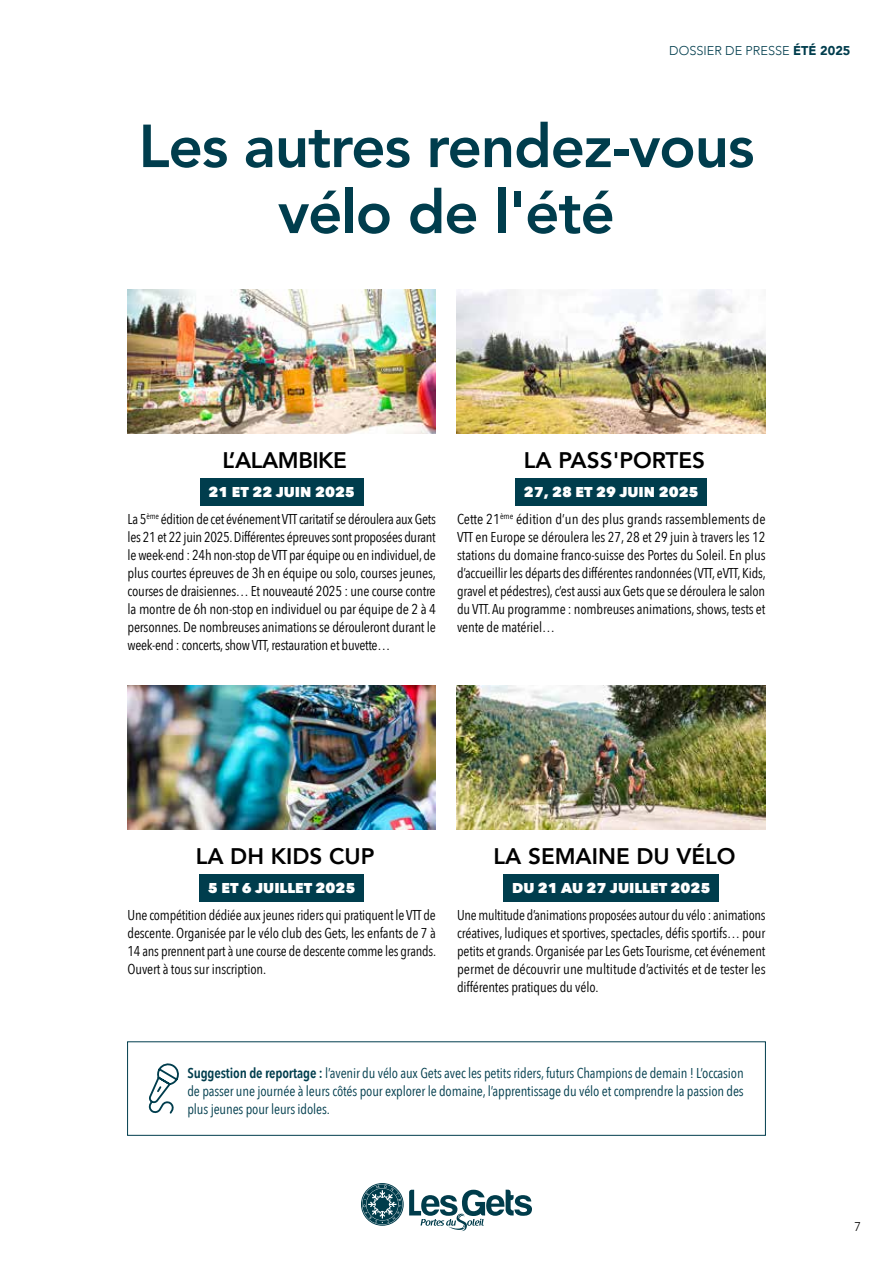
<style>
.page{position:relative;width:893px;height:1263px;background:#fff}
.page>*{position:absolute;margin:0;border:0;box-sizing:border-box;transform-origin:0 0}
.t1{font:800 60px/66px "Avenir";letter-spacing:-.02em;color:#003d4d;text-align:center}
.t2{font:800 22.5px "Avenir";color:#000}
.t3{font:800 22.5px "Avenir";letter-spacing:-.02em;color:#000}
.t4{font:14.25px/18px "Avenir Next Condensed";letter-spacing:-.01em;color:#000;text-align:justify}
.t5{font:14.25px/18px "Avenir Next Condensed";letter-spacing:-.01em;color:#003d4d;text-align:justify}
.t6{font:800 14.25px "Avenir Next";color:#fff}
.t7{font:300 12.75px "Avenir";color:#003d4d}
.t8{font:300 12.75px "Avenir";color:#000}
.s1{font-weight:900}
.s2{font-weight:600}
</style>
<div class="page">
<svg style="left:361px;top:1183px;width:171px;height:48px"></svg>
<div style="left:200px;top:479px;width:163px;height:27px;background:#003d4d"></div>
<div style="left:515px;top:479px;width:192px;height:27px;background:#003d4d"></div>
<div style="left:199px;top:875px;width:165px;height:27px;background:#003d4d"></div>
<div style="left:504px;top:875px;width:215px;height:27px;background:#003d4d"></div>
<div style="left:127px;top:1041px;width:639px;height:95px;border:1px solid #003d4d"></div>
<svg style="left:149px;top:1063px;width:30px;height:51px"></svg>
<img style="left:127px;top:686px;width:309px;height:144px">
<img style="left:127px;top:290px;width:309px;height:144px">
<img style="left:457px;top:290px;width:308px;height:144px">
<img style="left:457px;top:686px;width:308px;height:144px">
<p class="t7" style="left:669px;top:43px;width:183px">DOSSIER DE PRESSE <span class="s1">ÉTÉ 2025</span></p>
<h1 class="t1" style="left:139px;top:114px;width:617px">Les autres rendez-vous vélo de l'été</h1>
<h2 class="t3" style="left:223px;top:448px;width:126px">L’ALAMBIKE</h2>
<p class="t6" style="left:208px;top:484px;width:148px">21 ET 22 JUIN 2025</p>
<p class="t4" style="left:128px;top:510px;width:310px">La 5<sup>ème</sup> édition de cet événement VTT caritatif se déroulera aux Gets les 21 et 22 juin 2025. Différentes épreuves sont proposées durant le week-end : 24h non-stop de VTT par équipe ou en individuel, de plus courtes épreuves de 3h en équipe ou solo, courses jeunes, courses de draisiennes… Et nouveauté 2025 : une course contre la montre de 6h non-stop en individuel ou par équipe de 2 à 4 personnes. De nombreuses animations se dérouleront durant le week-end : concerts, show VTT, restauration et buvette…</p>
<h2 class="t2" style="left:524px;top:448px;width:183px">LA PASS'PORTES</h2>
<p class="t6" style="left:524px;top:484px;width:176px">27, 28 ET 29 JUIN 2025</p>
<p class="t4" style="left:457px;top:510px;width:310px">Cette 21<sup>ème</sup> édition d’un des plus grands rassemblements de VTT en Europe se déroulera les 27, 28 et 29 juin à travers les 12 stations du domaine franco-suisse des Portes du Soleil. En plus d’accueillir les départs des différentes randonnées (VTT, eVTT, Kids, gravel et pédestres), c’est aussi aux Gets que se déroulera le salon du VTT. Au programme : nombreuses animations, shows, tests et vente de matériel…</p>
<h2 class="t2" style="left:196px;top:844px;width:180px">LA DH KIDS CUP</h2>
<p class="t6" style="left:208px;top:880px;width:149px">5 ET 6 JUILLET 2025</p>
<p class="t4" style="left:128px;top:905px;width:310px">Une compétition dédiée aux jeunes riders qui pratiquent le VTT de descente. Organisée par le vélo club des Gets, les enfants de 7 à 14 ans prennent part à une course de descente comme les grands.<br>Ouvert à tous sur inscription.</p>
<h2 class="t2" style="left:494px;top:844px;width:244px">LA SEMAINE DU VÉLO</h2>
<p class="t6" style="left:512px;top:880px;width:200px">DU 21 AU 27 JUILLET 2025</p>
<p class="t4" style="left:457px;top:905px;width:310px">Une multitude d’animations proposées autour du vélo : animations créatives, ludiques et sportives, spectacles, défis sportifs… pour petits et grands. Organisée par Les Gets Tourisme, cet événement permet de découvrir une multitude d’activités et de tester les différentes pratiques du vélo.</p>
<p class="t5" style="left:187px;top:1063px;width:558px"><span class="s2">Suggestion de reportage :</span> l’avenir du vélo aux Gets avec les petits riders, futurs Champions de demain ! L’occasion de passer une journée à leurs côtés pour explorer le domaine, l’apprentissage du vélo et comprendre la passion des plus jeunes pour leurs idoles.</p>
<p class="t8" style="left:854px;top:1220px;width:8px">7</p>
</div>
